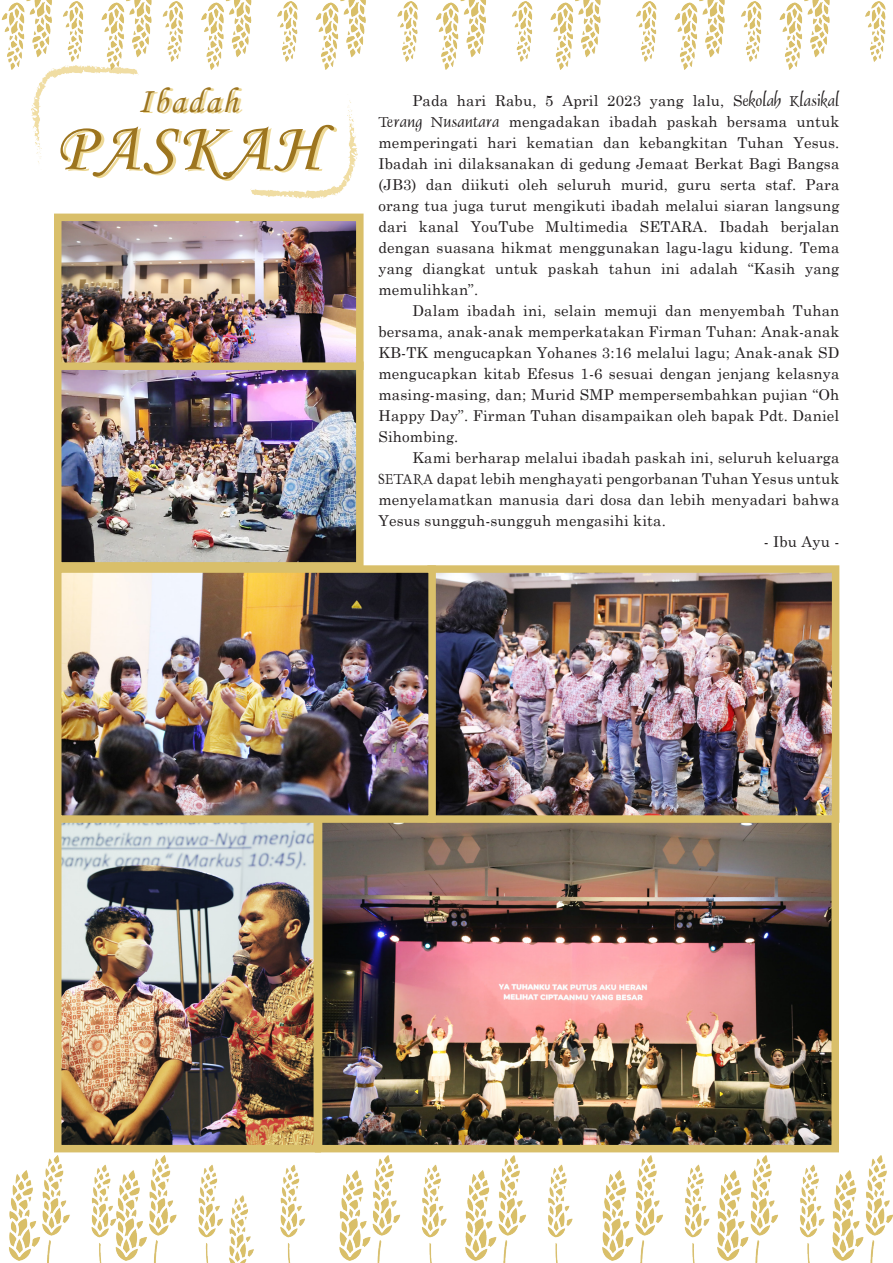
<style>
.page{position:relative;width:893px;height:1263px;background:#fff}
.page>*{position:absolute;margin:0;border:0;box-sizing:border-box;transform-origin:0 0}
.t1{font:69px "Monotype Corsiva";letter-spacing:.05em;color:#9d751f}
.t2{font:36px "Monotype Corsiva";letter-spacing:.05em;color:#9d751f}
.t3{font:15px/21px "Century Schoolbook";letter-spacing:.01em;color:#231f20;text-align:justify}
.s1{font-family:"Dauphin Plain";font-size:16.5px}
</style>
<div class="page">
<img style="left:32px;top:69px;width:107px;height:95px">
<img style="left:251px;top:100px;width:107px;height:99px">
<img style="left:324px;top:823px;width:506px;height:320px">
<div style="left:315px;top:814px;width:524px;height:338px;border:8px solid #d9bf6a"></div>
<img style="left:63px;top:823px;width:249px;height:320px">
<div style="left:54px;top:814px;width:267px;height:338px;border:8px solid #d9bf6a"></div>
<img style="left:63px;top:574px;width:767px;height:240px">
<div style="left:427px;top:565px;width:412px;height:258px;border:8px solid #d9bf6a"></div>
<div style="left:54px;top:565px;width:382px;height:258px;border:8px solid #d9bf6a"></div>
<img style="left:63px;top:370px;width:292px;height:191px">
<div style="left:54px;top:361px;width:310px;height:209px;border:8px solid #d9bf6a"></div>
<img style="left:63px;top:223px;width:292px;height:138px">
<div style="left:54px;top:214px;width:310px;height:156px;border:8px solid #d9bf6a"></div>
<img style="left:1px;top:0;width:885px;height:69px">
<img style="left:9px;top:1156px;width:884px;height:107px">
<p class="t2" style="left:138px;top:79px;width:101px">Ibadah</p>
<p class="t1" style="left:55px;top:106px;width:266px">PASKAH</p>
<p class="t3" style="left:378px;top:89px;width:462px;text-indent:34px">Pada hari Rabu, 5 April 2023 yang lalu, S<span class="s1">ekolah Klasikal Terang Nusantara</span> mengadakan ibadah paskah bersama untuk memperingati hari kematian dan kebangkitan Tuhan Yesus.<br>Ibadah ini dilaksanakan di gedung Jemaat Berkat Bagi Bangsa (JB3) dan diikuti oleh seluruh murid, guru serta staf. Para orang tua juga turut mengikuti ibadah melalui siaran langsung dari kanal YouTube Multimedia SETARA. Ibadah berjalan dengan suasana hikmat menggunakan lagu-lagu kidung. Tema yang diangkat untuk paskah tahun ini adalah “Kasih yang memulihkan”.</p>
<p class="t3" style="left:378px;top:299px;width:462px;text-indent:34px">Dalam ibadah ini, selain memuji dan menyembah Tuhan bersama, anak-anak memperkatakan Firman Tuhan: Anak-anak KB-TK mengucapkan Yohanes 3:16 melalui lagu; Anak-anak SD mengucapkan kitab Efesus 1-6 sesuai dengan jenjang kelasnya masing-masing, dan; Murid SMP mempersembahkan pujian “Oh Happy Day”. Firman Tuhan disampaikan oleh bapak Pdt. Daniel Sihombing.</p>
<p class="t3" style="left:378px;top:446px;width:462px;text-indent:34px">Kami berharap melalui ibadah paskah ini, seluruh keluarga <span class="s1">SETARA</span> dapat lebih menghayati pengorbanan Tuhan Yesus untuk menyelamatkan manusia dari dosa dan lebih menyadari bahwa Yesus sungguh-sungguh mengasihi kita.</p>
<p class="t3" style="left:764px;top:530px;width:77px">- Ibu Ayu -</p>
</div>
